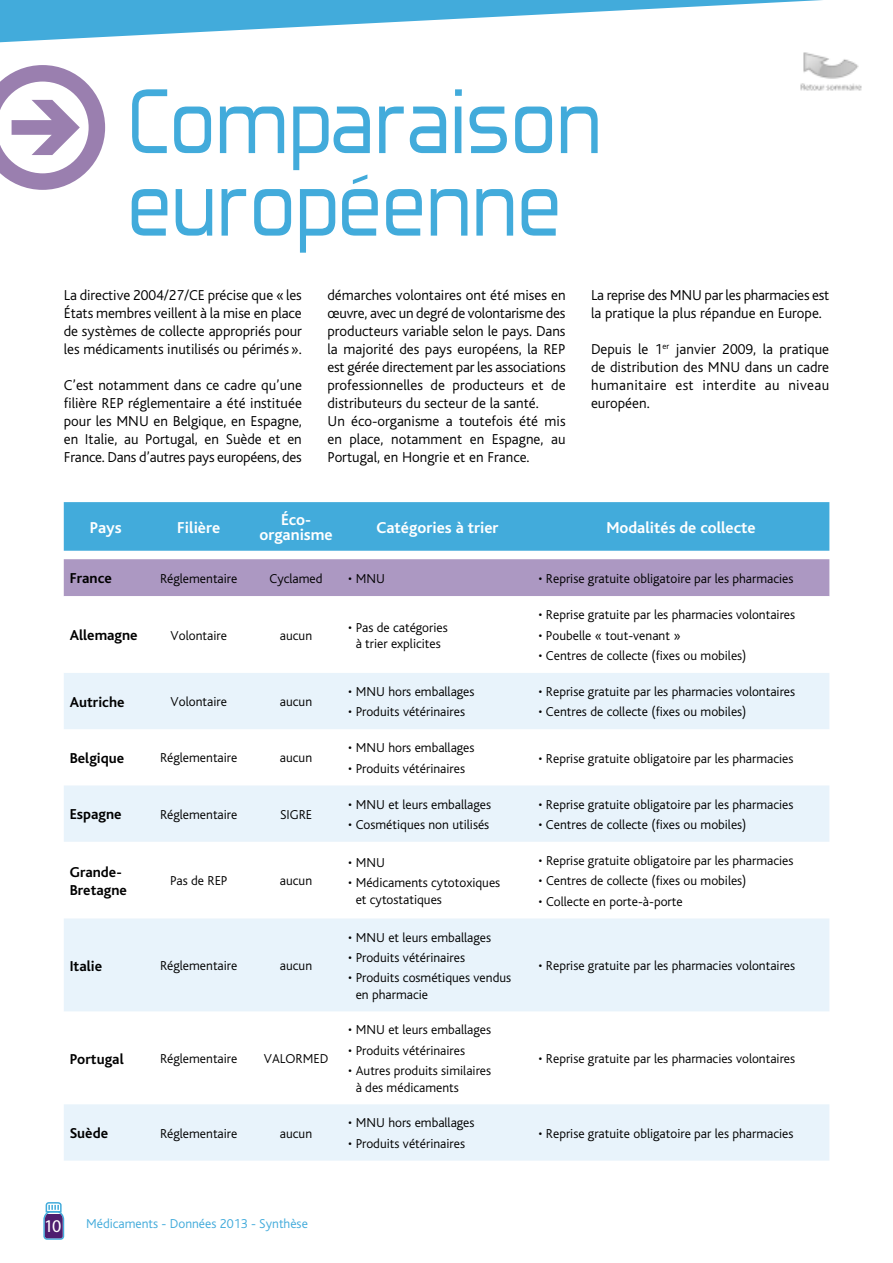
<style>
.page{position:relative;width:893px;height:1263px;background:#fff}
.page>*{position:absolute;margin:0;border:0;box-sizing:border-box;transform-origin:0 0}
.t1{font:108px/82.5px "Forgotten Futurist";color:#42abdb}
.t2{font:18px "Myriad Pro";color:#fff}
.t3{font:700 16.5px/15px "Bliss";color:#fff;text-align:center}
.t4{font:300 15px/18px "Bliss";color:#000;text-align:justify}
.t5{font:700 15px/18px "Bliss";color:#000}
.t6{font:300 13.5px/16.2px "Bliss";color:#000}
.t7{font:300 13.5px "Bliss";color:#42abdb}
</style>
<div class="page">
<svg style="left:0;top:0;width:823px;height:42px"></svg>
<svg style="left:43px;top:1202px;width:21px;height:38px"></svg>
<svg style="left:0;top:65px;width:105px;height:125px"></svg>
<div style="left:64px;top:502px;width:765px;height:49px;background:#42abdb"></div>
<div style="left:64px;top:559px;width:765px;height:37px;background:#ac98c2"></div>
<svg style="left:64px;top:673px;width:765px;height:487px;fill:#e8f3fb"></svg>
<img style="left:800px;top:52px;width:62px;height:39px">
<h1 class="t1" style="left:128px;top:88px;width:476px">Comparaison européenne</h1>
<p class="t4" style="left:64px;top:286px;width:240px">La directive 2004/27/CE précise que «les États membres veillent à la mise en place de systèmes de collecte appropriés pour les médicaments inutilisés ou périmés».</p>
<p class="t4" style="left:64px;top:376px;width:240px">C’est notamment dans ce cadre qu’une filière REP réglementaire a été instituée pour les MNU en Belgique, en Espagne, en Italie, au Portugal, en Suède et en France. Dans d’autres pays européens, des</p>
<p class="t4" style="left:327px;top:286px;width:240px;text-align:left">démarches volontaires ont été mises en œuvre, avec un degré de volontarisme des producteurs variable selon le pays. Dans la majorité des pays européens, la REP est gérée directement par les associations professionnelles de producteurs et de distributeurs du secteur de la santé.<br>Un éco-organisme a toutefois été mis en place, notamment en Espagne, au Portugal, en Hongrie et en France.</p>
<p class="t4" style="left:591px;top:286px;width:240px">La reprise des MNU par les pharmacies est la pratique la plus répandue en Europe.</p>
<p class="t4" style="left:591px;top:340px;width:240px">Depuis le 1<sup>er</sup> janvier 2009, la pratique de distribution des MNU dans un cadre humanitaire est interdite au niveau européen.</p>
<p class="t3" style="left:90px;top:520px;width:33px">Pays</p>
<p class="t3" style="left:177px;top:520px;width:45px">Filière</p>
<p class="t3" style="left:259px;top:513px;width:75px">Éco&shy;organisme</p>
<p class="t3" style="left:376px;top:520px;width:124px">Catégories à trier</p>
<p class="t3" style="left:606px;top:520px;width:151px">Modalités de collecte</p>
<p class="t5" style="left:70px;top:570px;width:44px">France</p>
<p class="t6" style="left:160px;top:571px;width:79px">Réglementaire</p>
<p class="t6" style="left:270px;top:571px;width:54px">Cyclamed</p>
<p class="t6" style="left:348px;top:571px;width:38px">• MNU</p>
<p class="t6" style="left:539px;top:571px;width:256px">• Reprise gratuite obligatoire par les pharmacies</p>
<p class="t5" style="left:70px;top:627px;width:69px">Allemagne</p>
<p class="t6" style="left:171px;top:627px;width:58px">Volontaire</p>
<p class="t6" style="left:280px;top:627px;width:34px">aucun</p>
<p class="t6" style="left:348px;top:619px;width:101px;text-align:center">• Pas de catégories à trier explicites</p>
<p class="t5" style="left:70px;top:693px;width:56px">Autriche</p>
<p class="t6" style="left:171px;top:694px;width:58px">Volontaire</p>
<p class="t6" style="left:280px;top:694px;width:34px">aucun</p>
<p class="t5" style="left:70px;top:749px;width:56px">Belgique</p>
<p class="t6" style="left:160px;top:750px;width:79px">Réglementaire</p>
<p class="t6" style="left:280px;top:750px;width:34px">aucun</p>
<p class="t5" style="left:70px;top:806px;width:53px">Espagne</p>
<p class="t6" style="left:160px;top:806px;width:79px">Réglementaire</p>
<p class="t6" style="left:280px;top:806px;width:34px">SIGRE</p>
<p class="t5" style="left:70px;top:863px;width:59px">Grande-<br>Bretagne</p>
<p class="t6" style="left:170px;top:873px;width:59px">Pas de REP</p>
<p class="t6" style="left:280px;top:873px;width:34px">aucun</p>
<p class="t5" style="left:70px;top:957px;width:34px">Italie</p>
<p class="t6" style="left:160px;top:958px;width:79px">Réglementaire</p>
<p class="t6" style="left:280px;top:958px;width:34px">aucun</p>
<p class="t5" style="left:70px;top:1050px;width:55px">Portugal</p>
<p class="t6" style="left:160px;top:1051px;width:79px">Réglementaire</p>
<p class="t6" style="left:264px;top:1051px;width:66px">VALORMED</p>
<p class="t5" style="left:70px;top:1124px;width:40px">Suède</p>
<p class="t6" style="left:160px;top:1125px;width:79px">Réglementaire</p>
<p class="t6" style="left:280px;top:1125px;width:34px">aucun</p>
<p class="t6" style="left:348px;top:684px;width:128px">• MNU hors emballages</p>
<p class="t6" style="left:348px;top:704px;width:118px">• Produits vétérinaires</p>
<p class="t6" style="left:348px;top:740px;width:128px">• MNU hors emballages</p>
<p class="t6" style="left:348px;top:760px;width:118px">• Produits vétérinaires</p>
<p class="t6" style="left:348px;top:796px;width:144px">• MNU et leurs emballages</p>
<p class="t6" style="left:348px;top:817px;width:143px">• Cosmétiques non utilisés</p>
<p class="t6" style="left:348px;top:855px;width:38px">• MNU</p>
<p class="t6" style="left:356px;top:875px;width:146px;text-indent:-7px">• Médicaments cytotoxiques et cytostatiques</p>
<p class="t6" style="left:348px;top:929px;width:144px">• MNU et leurs emballages</p>
<p class="t6" style="left:348px;top:950px;width:118px">• Produits vétérinaires</p>
<p class="t6" style="left:356px;top:970px;width:157px;text-indent:-7px">• Produits cosmétiques vendus en pharmacie</p>
<p class="t6" style="left:348px;top:1022px;width:144px">• MNU et leurs emballages</p>
<p class="t6" style="left:348px;top:1043px;width:118px">• Produits vétérinaires</p>
<p class="t6" style="left:356px;top:1063px;width:137px;text-indent:-7px">• Autres produits similaires à des médicaments</p>
<p class="t6" style="left:348px;top:1115px;width:128px">• MNU hors emballages</p>
<p class="t6" style="left:348px;top:1135px;width:118px">• Produits vétérinaires</p>
<h2 class="t2" style="left:44px;top:1215px;width:19px">10</h2>
<p class="t7" style="left:86px;top:1217px;width:223px">Médicaments - Données 2013 - Synthèse</p>
<p class="t6" style="left:539px;top:607px;width:258px">• Reprise gratuite par les pharmacies volontaires</p>
<p class="t6" style="left:539px;top:627px;width:144px">• Poubelle « tout-venant »</p>
<p class="t6" style="left:539px;top:648px;width:209px">• Centres de collecte (fixes ou mobiles)</p>
<p class="t6" style="left:539px;top:684px;width:258px">• Reprise gratuite par les pharmacies volontaires</p>
<p class="t6" style="left:539px;top:704px;width:209px">• Centres de collecte (fixes ou mobiles)</p>
<p class="t6" style="left:539px;top:750px;width:256px">• Reprise gratuite obligatoire par les pharmacies</p>
<p class="t6" style="left:539px;top:796px;width:256px">• Reprise gratuite obligatoire par les pharmacies</p>
<p class="t6" style="left:539px;top:817px;width:209px">• Centres de collecte (fixes ou mobiles)</p>
<p class="t6" style="left:539px;top:852px;width:256px">• Reprise gratuite obligatoire par les pharmacies</p>
<p class="t6" style="left:539px;top:873px;width:209px">• Centres de collecte (fixes ou mobiles)</p>
<p class="t6" style="left:539px;top:893px;width:146px">• Collecte en porte-à-porte</p>
<p class="t6" style="left:539px;top:958px;width:258px">• Reprise gratuite par les pharmacies volontaires</p>
<p class="t6" style="left:539px;top:1051px;width:258px">• Reprise gratuite par les pharmacies volontaires</p>
<p class="t6" style="left:539px;top:1125px;width:256px">• Reprise gratuite obligatoire par les pharmacies</p>
</div>
